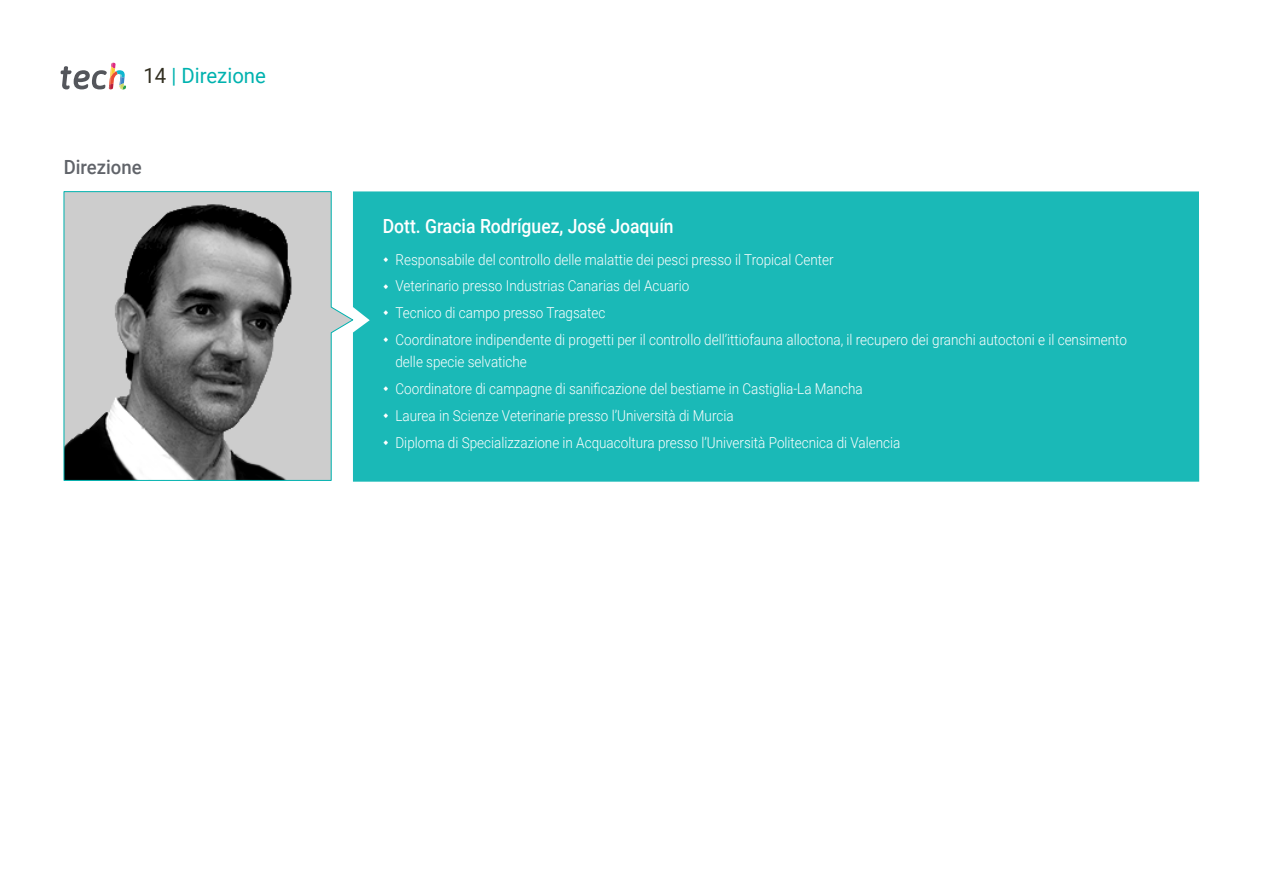
<style>
.page{position:relative;width:1263px;height:893px;background:#fff}
.page>*{position:absolute;margin:0;border:0;box-sizing:border-box;transform-origin:0 0}
.t1{font:21px "Roboto";color:#00b2af}
.t2{font:500 19.5px "Roboto";color:#fff;scale:.9 1}
.t3{font:500 19.5px "Roboto";color:#61646a;scale:.95 1}
.t4{font:300 15px/26.7px "Roboto";color:#fff;scale:.9 1}
.s1{color:#312e20}
</style>
<div class="page">
<svg style="left:61px;top:63px;width:65px;height:27px"></svg>
<div style="left:353px;top:191px;width:846px;height:291px;background:#1ab9b7"></div>
<svg style="left:64px;top:191px;width:289px;height:290px;background:#9b9d9d"></svg>
<svg style="left:384px;top:257px;width:4px;height:5px"></svg>
<svg style="left:384px;top:284px;width:4px;height:5px"></svg>
<svg style="left:384px;top:310px;width:4px;height:5px"></svg>
<svg style="left:384px;top:337px;width:4px;height:5px"></svg>
<svg style="left:384px;top:386px;width:4px;height:5px"></svg>
<svg style="left:384px;top:413px;width:4px;height:5px"></svg>
<svg style="left:384px;top:440px;width:4px;height:5px"></svg>
<h1 class="t1" style="left:144px;top:61px;width:124px"><span class="s1">14</span> | Direzione</h1>
<h2 class="t3" style="left:64px;top:154px;width:84px">Direzione</h2>
<h2 class="t2" style="left:383px;top:212px;width:325px">Dott. Gracia Rodríguez, José Joaquín</h2>
<p class="t4" style="left:395px;top:245px;width:814px">Responsabile del controllo delle malattie dei pesci presso il Tropical Center<br>Veterinario presso Industrias Canarias del Acuario<br>Tecnico di campo presso Tragsatec<br>Coordinatore indipendente di progetti per il controllo dell’ittiofauna alloctona, il recupero dei granchi autoctoni e il censimento</p>
<p class="t4" style="left:395px;top:348px;width:563px">delle specie selvatiche<br>Coordinatore di campagne di sanificazione del bestiame in Castiglia-La Mancha Laurea in Scienze Veterinarie presso l’Università di Murcia<br>Diploma di Specializzazione in Acquacoltura presso l’Università Politecnica di Valencia</p>
</div>
